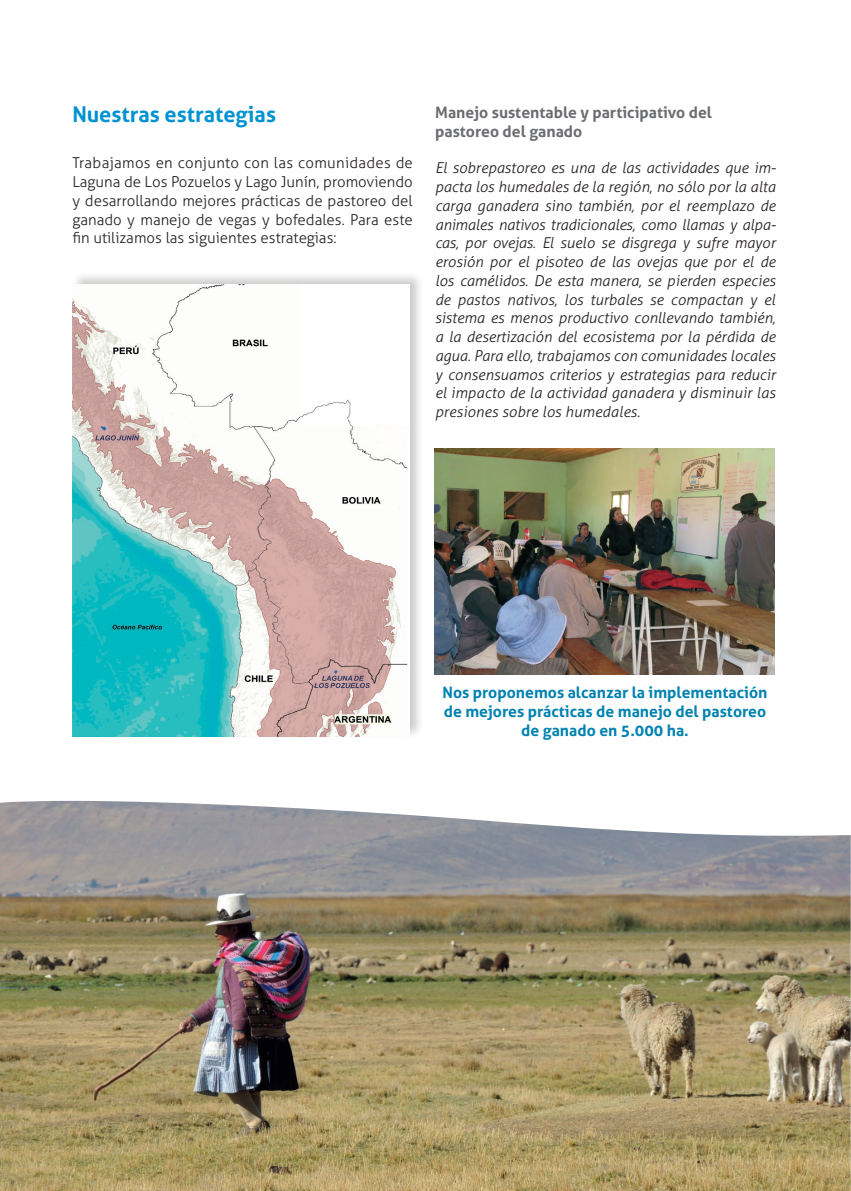
<style>
.page{position:relative;width:851px;height:1191px;background:#fff}
.page>*{position:absolute;margin:0;border:0;box-sizing:border-box;transform-origin:0 0}
.t1{font:700 21.75px "Aller";color:#0093d0}
.t2{font:700 15.75px/18.9px "Aller";color:#0082b0;text-align:center}
.t3{font:700 15.75px/19.5px "Aller";color:#6c6d70}
.t4{font:italic 300 15px/18.8px "Aller";letter-spacing:.01em;color:#231f20;text-align:justify}
.t5{font:300 15px/18.8px "Aller";color:#231f20;text-align:justify}
</style>
<div class="page">
<img style="left:434px;top:449px;width:340px;height:225px">
<img style="left:0;top:801px;width:850px;height:390px">
<div style="left:71px;top:271px;width:353px;height:468px;background:#231f20;opacity:.23"></div>
<img style="left:72px;top:285px;width:337px;height:451px">
<h1 class="t1" style="left:72px;top:101px;width:205px">Nuestras estrategias</h1>
<p class="t5" style="left:72px;top:154px;width:342px">Trabajamos en conjunto con las comunidades de Laguna de Los Pozuelos y Lago Junín, promoviendo y desarrollando mejores prácticas de pastoreo del ganado y manejo de vegas y bofedales. Para este fin utilizamos las siguientes estrategias:</p>
<p class="t3" style="left:435px;top:102px;width:278px">Manejo sustentable y participativo del pastoreo del ganado</p>
<p class="t4" style="left:435px;top:158px;width:342px">El sobrepastoreo es una de las actividades que im&shy;pacta los humedales de la región, no sólo por la alta carga ganadera sino también, por el reemplazo de animales nativos tradicionales, como llamas y alpa&shy;cas, por ovejas. El suelo se disgrega y sufre mayor erosión por el pisoteo de las ovejas que por el de los camélidos. De esta manera, se pierden especies de pastos nativos, los turbales se compactan y el sistema es menos productivo conllevando también, a la desertización del ecosistema por la pérdida de agua. Para ello, trabajamos con comunidades locales y consensuamos criterios y estrategias para reducir el impacto de la actividad ganadera y disminuir las presiones sobre los humedales.</p>
<p class="t2" style="left:442px;top:683px;width:326px">Nos proponemos alcanzar la implementación de mejores prácticas de manejo del pastoreo de ganado en 5.000 ha.</p>
</div>
